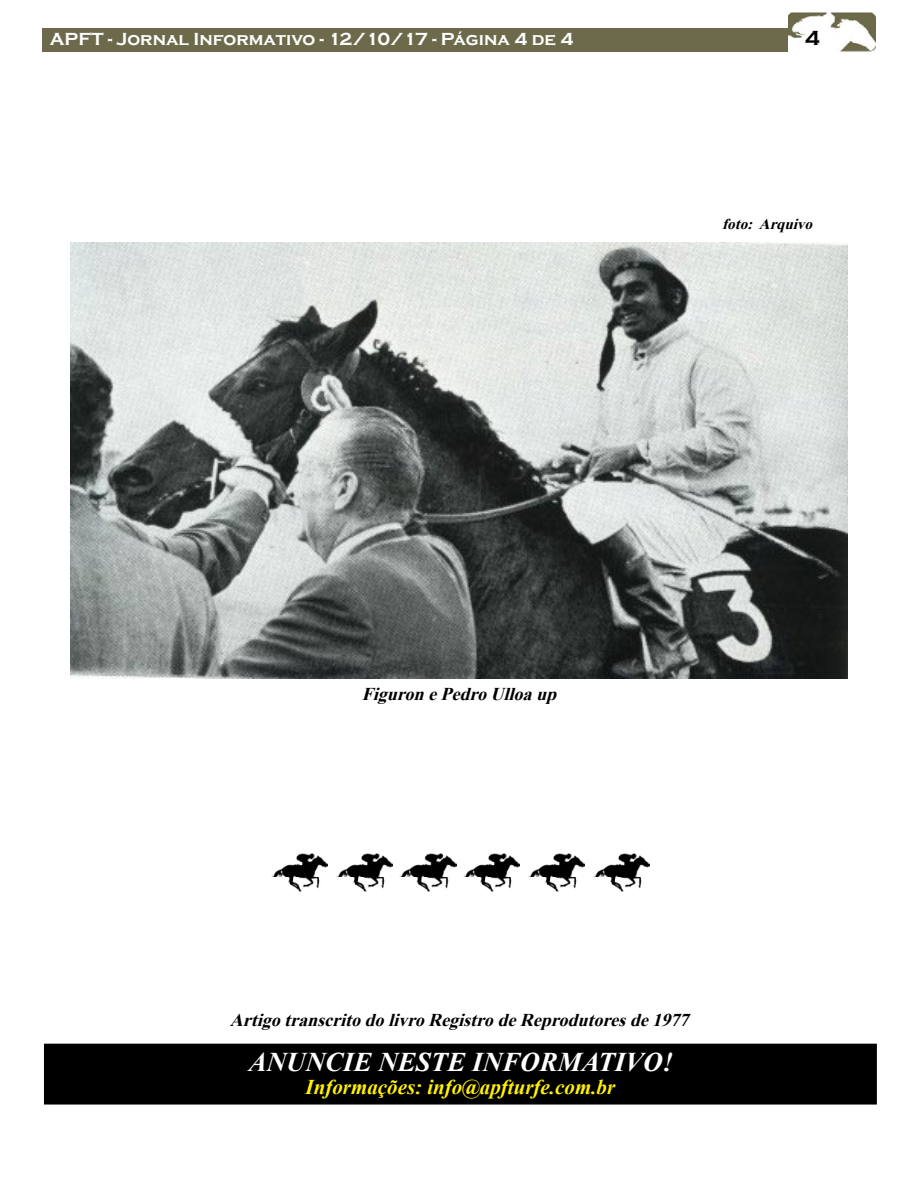
<style>
.page{position:relative;width:918px;height:1188px;background:#fff}
.page>*{position:absolute;margin:0;border:0;box-sizing:border-box;transform-origin:0 0}
.t1{font:italic 700 27px "Times New Roman";color:#fff}
.t2{font:italic 700 21px "Times New Roman";color:#fff200}
.t3{font:700 21px "Copperplate Gothic";color:#000}
.t4{font:italic 700 18px "Times New Roman";color:#000}
.t5{font:700 18px "Copperplate Gothic";color:#fff}
.t6{font:italic 700 15px "Times New Roman";color:#000}
</style>
<div class="page">
<div style="left:45px;top:1044px;width:831px;height:60px;background:#000"></div>
<div style="left:44px;top:1044px;width:833px;height:61px;border:2px solid #000"></div>
<img style="left:272px;top:854px;width:56px;height:38px">
<img style="left:336px;top:854px;width:57px;height:38px">
<img style="left:400px;top:854px;width:56px;height:38px">
<img style="left:464px;top:854px;width:56px;height:38px">
<img style="left:528px;top:854px;width:57px;height:38px">
<img style="left:593px;top:854px;width:56px;height:38px">
<div style="left:43px;top:28px;width:746px;height:24px;background:#6c6a4a"></div>
<img style="left:789px;top:13px;width:86px;height:39px">
<img style="left:70px;top:242px;width:778px;height:437px">
<p class="t5" style="left:50px;top:29px;width:525px">APFT - Jornal Informativo - 12/10/17 - Página 4 de 4</p>
<p class="t3" style="left:805px;top:27px;width:16px">4</p>
<p class="t6" style="left:722px;top:213px;width:97px">foto: Arquivo</p>
<p class="t4" style="left:362px;top:681px;width:203px">FiguronePedroUlloaup</p>
<p class="t4" style="left:230px;top:1007px;width:467px">ArtigotranscritodolivroRegistrodeReprodutoresde1977</p>
<h1 class="t1" style="left:249px;top:1043px;width:426px">ANUNCIE NESTE INFORMATIVO!</h1>
<p class="t2" style="left:306px;top:1072px;width:311px">Informações: info@apfturfe.com.br</p>
</div>
